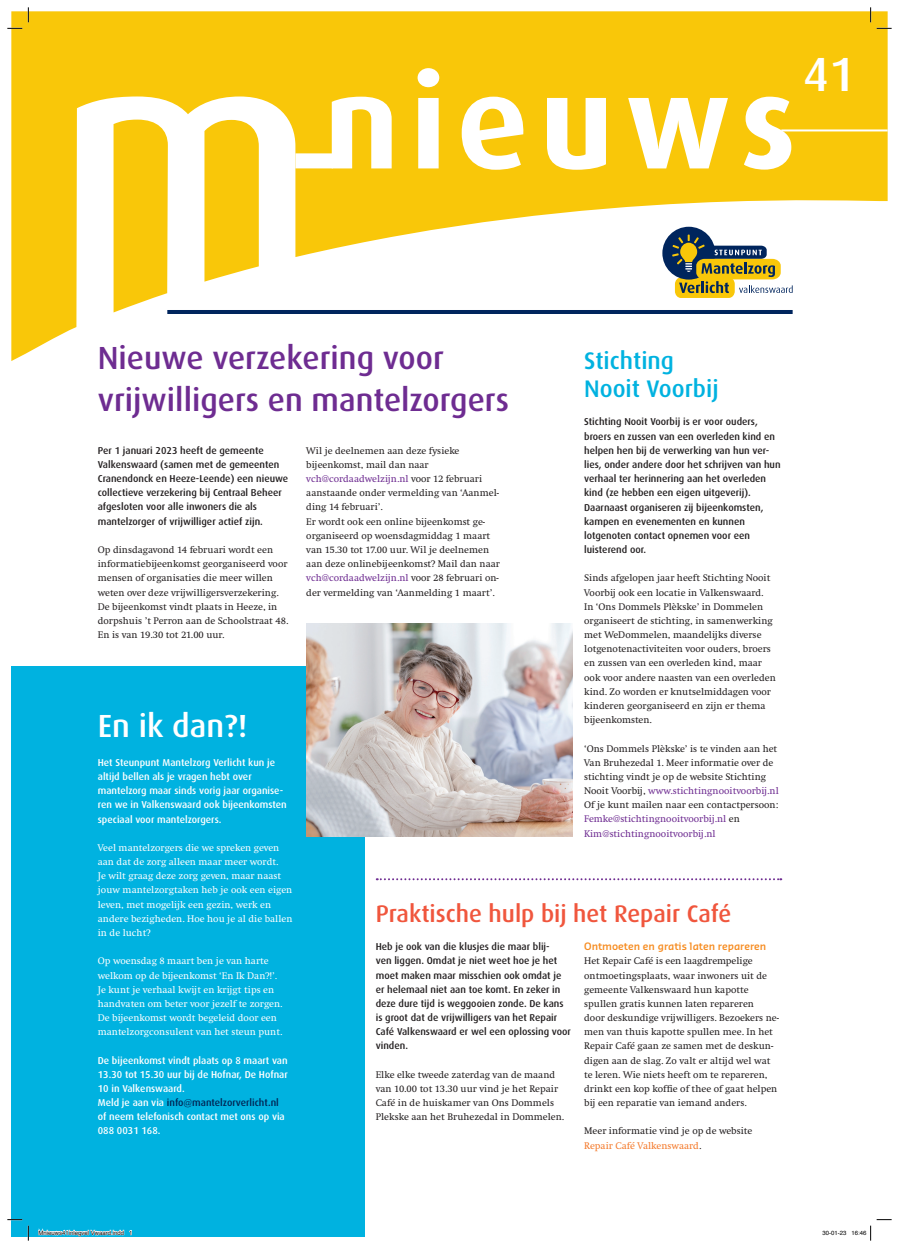
<style>
.page{position:relative;width:899px;height:1248px;background:#fff}
.page>*{position:absolute;margin:0;border:0;box-sizing:border-box;transform-origin:0 0}
.t1{font:500 48px "Dax";color:#fff}
.t2{font:500 32px/42.5px "Dax";color:#6e2c91}
.t3{font:500 32px "Dax";color:#fff}
.t4{font:500 24px "Dax";color:#f0563d}
.t5{font:500 24px/28.3px "Dax";color:#00b2e0}
.t6{font:10px/14.2px "Swift";color:#231f20}
.t7{font:500 10px/14.2px "Dax";color:#231f20}
.t8{font:10px/14.2px "Swift";color:#fff}
.t9{font:500 10px/14.2px "Dax";color:#fff}
.t10{font:600 10px "Sansa";color:#f68b1f}
.t11{font:6px "Helvetica";color:#000}
.s1{color:#6e2c91}
.s2{color:#002554}
.s3{color:#f4792a}
</style>
<div class="page">
<svg style="left:11px;top:11px;width:876px;height:350px;fill:#f9c709"></svg>
<svg style="left:204px;top:120px;width:55px;height:162px;background:#f9cb1e"></svg>
<svg style="left:113px;top:120px;width:55px;height:192px;background:#f9cb1c"></svg>
<div style="left:295px;top:153px;width:37px;height:15px;background:#fff"></div>
<svg style="left:332px;top:97px;width:59px;height:71px"></svg>
<svg style="left:417px;top:68px;width:22px;height:100px"></svg>
<svg style="left:461px;top:97px;width:63px;height:73px"></svg>
<svg style="left:547px;top:98px;width:59px;height:72px"></svg>
<svg style="left:628px;top:98px;width:100px;height:70px"></svg>
<svg style="left:744px;top:97px;width:47px;height:73px"></svg>
<hr style="left:781px;top:129px;width:106px;height:2px;background:#fff">
<hr style="left:167px;top:310px;width:625px;height:4px;background:#00255d">
<svg style="left:377px;top:878px;width:404px;height:2px"></svg>
<div style="left:11px;top:666px;width:353px;height:570px;background:#00b2e0"></div>
<img style="left:306px;top:624px;width:267px;height:212px">
<svg style="left:7px;top:28px;width:15px;height:1px"></svg>
<svg style="left:876px;top:28px;width:15px;height:1px"></svg>
<svg style="left:7px;top:1219px;width:15px;height:1px"></svg>
<svg style="left:28px;top:7px;width:1px;height:15px"></svg>
<svg style="left:28px;top:1225px;width:1px;height:15px"></svg>
<svg style="left:870px;top:7px;width:1px;height:15px"></svg>
<svg style="left:38px;top:1228px;width:94px;height:8px"></svg>
<svg style="left:870px;top:1219px;width:21px;height:21px"></svg>
<h1 class="t1" style="left:803px;top:47px;width:54px">41</h1>
<h2 class="t2" style="left:98px;top:336px;width:413px">Nieuwe verzekering voor vrijwilligers en mantelzorgers</h2>
<h3 class="t5" style="left:584px;top:346px;width:136px">Stichting<br>Nooit Voorbij</h3>
<p class="t7" style="left:584px;top:415px;width:198px">Stichting Nooit Voorbij is er voor ouders, broers en zussen van een overleden kind en helpen hen bij de verwerking van hun ver&shy;lies, onder andere door het schrijven van hun verhaal ter herinnering aan het overleden kind (ze hebben een eigen uitgeverij).<br>Daarnaast organiseren zij bijeenkomsten, kampen en evenementen en kunnen lotgenoten contact opnemen voor een luisterend oor.</p>
<p class="t6" style="left:584px;top:571px;width:193px">Sinds afgelopen jaar heeft Stichting Nooit Voorbij ook een locatie in Valkenswaard.<br>In ‘Ons Dommels Plèkske’ in Dommelen organiseert de stichting, in samenwerking met WeDommelen, maandelijks diverse lotgenotenactiviteiten voor ouders, broers en zussen van een overleden kind, maar ook voor andere naasten van een overleden kind. Zo worden er knutselmiddagen voor kinderen georganiseerd en zijn er thema bijeenkomsten.</p>
<p class="t6" style="left:584px;top:741px;width:196px">‘Ons Dommels Plèkske’ is te vinden aan het Van Bruhezedal 1. Meer informatie over de stichting vindt je op de website Stichting Nooit Voorbij, <span class="s1">www.stichtingnooitvoorbij.nl </span>Of je kunt mailen naar een contactpersoon:<br><span class="s1">Femke@stichtingnooitvoorbij.nl</span> en <span class="s1">Kim@stichtingnooitvoorbij.nl</span></p>
<p class="t7" style="left:98px;top:443px;width:192px">Per 1 januari 2023 heeft de gemeente Valkenswaard (samen met de gemeenten Cranendonck en Heeze-Leende) een nieuwe collectieve verzekering bij Centraal Beheer afgesloten voor alle inwoners die als mantelzorger of vrijwilliger actief zijn.</p>
<p class="t6" style="left:98px;top:543px;width:192px">Op dinsdagavond 14 februari wordt een informatiebijeenkomst georganiseerd voor mensen of organisaties die meer willen weten over deze vrijwilligersverzekering.<br>De bijeenkomst vindt plaats in Heeze, in dorpshuis ’t Perron aan de Schoolstraat 48.<br>En is van 19.30 tot 21.00 uur.</p>
<p class="t6" style="left:306px;top:443px;width:195px">Wil je deelnemen aan deze fysieke bijeenkomst, mail dan naar <span class="s1">vch@cordaadwelzijn.nl</span> voor 12 februari aanstaande onder vermelding van ‘Aanmel&shy;ding 14 februari’.<br>Er wordt ook een online bijeenkomst ge&shy;organiseerd op woensdagmiddag 1 maart van 15.30 tot 17.00 uur. Wil je deelnemen aan deze onlinebijeenkomst? Mail dan naar <span class="s1">vch@cordaadwelzijn.nl</span> voor 28 februari on&shy;der vermelding van ‘Aanmelding 1 maart’.</p>
<h2 class="t3" style="left:98px;top:708px;width:151px">En ik dan?!</h2>
<p class="t9" style="left:98px;top:755px;width:190px">Het Steunpunt Mantelzorg Verlicht kun je altijd bellen als je vragen hebt over mantelzorg maar sinds vorig jaar organise&shy;ren we in Valkenswaard ook bijeenkomsten speciaal voor mantelzorgers.</p>
<p class="t8" style="left:98px;top:840px;width:196px">Veel mantelzorgers die we spreken geven aan dat de zorg alleen maar meer wordt.<br>Je wilt graag deze zorg geven, maar naast jouw mantelzorgtaken heb je ook een eigen leven, met mogelijk een gezin, werk en andere bezigheden. Hoe hou je al die ballen in de lucht?</p>
<p class="t8" style="left:98px;top:954px;width:186px">Op woensdag 8 maart ben je van harte welkom op de bijeenkomst ‘En Ik Dan?!’.<br>Je kunt je verhaal kwijt en krijgt tips en handvaten om beter voor jezelf te zorgen.<br>De bijeenkomst wordt begeleid door een mantelzorgconsulent van het steun punt.</p>
<p class="t9" style="left:98px;top:1052px;width:191px">De bijeenkomst vindt plaats op 8 maart van 13.30 tot 15.30 uur bij de Hofnar, De Hofnar 10 in Valkenswaard.<br>Meld je aan via <span class="s2">info@mantelzorverlicht.nl </span>of neem telefonisch contact met ons op via 088 0031 168.</p>
<h3 class="t4" style="left:376px;top:900px;width:357px">Praktische hulp bij het Repair Café</h3>
<p class="t7" style="left:376px;top:939px;width:197px">Heb je ook van die klusjes die maar blij-<br>ven liggen. Omdat je niet weet hoe je het moet maken maar misschien ook omdat je er helemaal niet aan toe komt. En zeker in deze dure tijd is weggooien zonde. De kans is groot dat de vrijwilligers van het Repair Café Valkenswaard er wel een oplossing voor vinden.</p>
<p class="t6" style="left:376px;top:1067px;width:190px">Elke elke tweede zaterdag van de maand van 10.00 tot 13.30 uur vind je het Repair Café in de huiskamer van Ons Dommels Plekske aan het Bruhezedal in Dommelen.</p>
<p class="t10" style="left:584px;top:939px;width:184px">Ontmoeten en gratis laten repareren</p>
<p class="t6" style="left:584px;top:954px;width:196px">Het Repair Café is een laagdrempelige ontmoetingsplaats, waar inwoners uit de gemeente Valkenswaard hun kapotte spullen gratis kunnen laten repareren<br>door deskundige vrijwilligers. Bezoekers ne&shy;men van thuis kapotte spullen mee. In het Repair Café gaan ze samen met de deskun&shy;digen aan de slag. Zo valt er altijd wel wat te leren. Wie niets heeft om te repareren, drinkt een kop koffie of thee of gaat helpen bij een reparatie van iemand anders.</p>
<p class="t6" style="left:584px;top:1124px;width:170px">Meer informatie vind je op de website<br><span class="s3">Repair Café Valkenswaard</span>.</p>
<p class="t11" style="left:38px;top:1227px;width:96px">Mnieuws41inlegvel Vwaard.indd 1</p>
<p class="t11" style="left:822px;top:1227px;width:46px">30-01-23 16:46</p>
</div>
